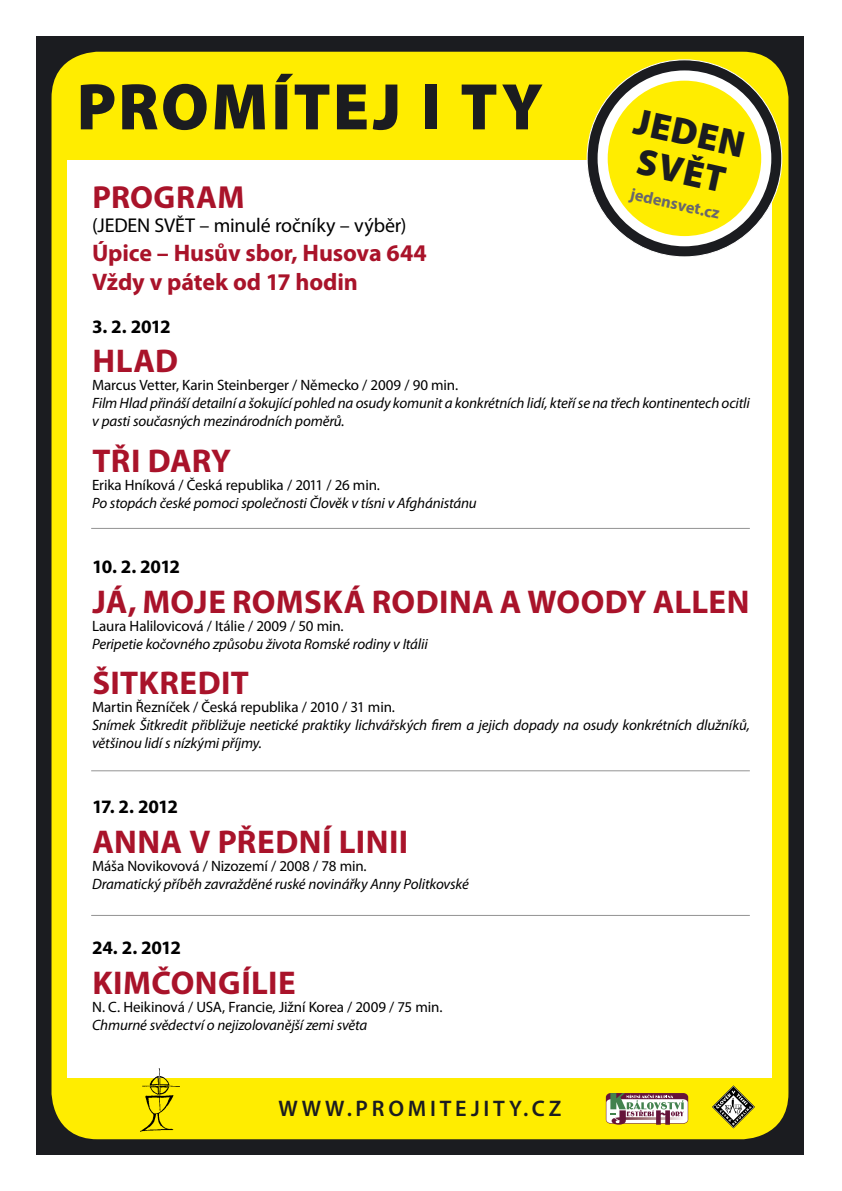
<style>
.page{position:relative;width:842px;height:1191px;background:#fff}
.page>*{position:absolute;margin:0;border:0;box-sizing:border-box;transform-origin:0 0}
.t1{font:900 66.5px "Myriad Pro";letter-spacing:.035em;color:#1b1c20}
.t2{font:900 37.5px/38.7px "Myriad Pro";color:#1b1c20;text-align:center}
.t3{font:700 33px "Myriad Pro";letter-spacing:.015em;color:#a9132a}
.t4{font:700 32px "Myriad Pro";letter-spacing:.015em;color:#a9132a}
.t5{font:700 24px/28.8px "Myriad Pro";letter-spacing:-.005em;color:#a9132a}
.t6{font:600 22.6px "Myriad Pro";letter-spacing:.17em;color:#1b1c20}
.t7{font:20px "Myriad Pro";letter-spacing:-.005em;color:#000}
.t8{font:700 19px "Myriad Pro";letter-spacing:-.045em;color:#000}
.t9{font:700 16.6px "Myriad Pro";color:#68676c}
.t10{font:italic 15px/18px "Myriad Pro";letter-spacing:-.01em;color:#000}
.t11{font:15px "Myriad Pro";letter-spacing:-.01em;color:#000}
</style>
<div class="page">
<div style="left:36px;top:36px;width:768px;height:1119px;background:#1b1c20"></div>
<div style="left:52px;top:52px;width:736px;height:1087px;background:#ffed00;border-radius:46px"></div>
<div style="left:68px;top:160px;width:704px;height:917px;background:#fff"></div>
<div style="left:587px;top:60px;width:195px;height:197px;background:#1b1c20;border-radius:50%"></div>
<div style="left:598px;top:70px;width:173px;height:176px;background:#fff;border-radius:50%"></div>
<div style="left:608px;top:81px;width:153px;height:155px;background:#ffed00;border-radius:50%"></div>
<hr style="left:91px;top:528px;width:659px;height:1px;background:#939393">
<hr style="left:91px;top:770px;width:659px;height:1px;background:#939393">
<hr style="left:91px;top:915px;width:659px;height:1px;background:#939393">
<svg style="left:606px;top:1093px;width:82px;height:31px"></svg>
<svg style="left:712px;top:1085px;width:43px;height:43px"></svg>
<img style="left:139px;top:1068px;width:42px;height:64px">
<h1 class="t1" style="left:77px;top:69px;width:468px">PROMÍTEJ I TY</h1>
<h2 class="t2" style="left:639px;top:102px;width:114px;rotate:13deg">JEDEN<br>SVĚT</h2>
<h3 class="t4" style="left:92px;top:177px;width:154px">PROGRAM</h3>
<p class="t9" style="left:633px;top:183px;width:92px;rotate:13deg">JEDENSVET.CZ</p>
<h3 class="t7" style="left:92px;top:213px;width:316px">(JEDEN SVĚT – minulé ročníky – výběr)</h3>
<h3 class="t5" style="left:92px;top:238px;width:336px">ÚPICE – HUSŮV SBOR, HUSOVA 644<br>VŽDY V PÁTEK OD 17 HODIN</h3>
<p class="t8" style="left:92px;top:314px;width:80px">3. 2. 2012</p>
<h3 class="t3" style="left:92px;top:339px;width:87px">HLAD</h3>
<p class="t11" style="left:92px;top:376px;width:368px">Marcus Vetter, Karin Steinberger / Německo / 2009 / 90 min.</p>
<p class="t10" style="left:92px;top:394px;width:659px">Film Hlad přináší detailní a šokující pohled na osudy komunit a konkrétních lidí, kteří se na třech kontinentech ocitli v pasti současných mezinárodních poměrů.</p>
<h3 class="t3" style="left:92px;top:439px;width:140px">TŘI DARY</h3>
<p class="t11" style="left:92px;top:475px;width:289px">Erika Hníková / Česká republika / 2011 / 26 min.</p>
<p class="t10" style="left:92px;top:493px;width:386px">Po stopách české pomoci společnosti Člověk v tísni v Afghánistánu</p>
<p class="t8" style="left:92px;top:554px;width:90px">10. 2. 2012</p>
<h3 class="t3" style="left:92px;top:580px;width:658px">JÁ, MOJE ROMSKÁ RODINA A WOODY ALLEN</h3>
<p class="t11" style="left:92px;top:616px;width:253px">Laura Halilovicová / Itálie / 2009 / 50 min.</p>
<p class="t10" style="left:92px;top:634px;width:337px">Peripetie kočovného způsobu života Romské rodiny v Itálii</p>
<h3 class="t3" style="left:92px;top:661px;width:152px">ŠITKREDIT</h3>
<p class="t11" style="left:92px;top:697px;width:304px">Martin Řezníček / Česká republika / 2010 / 31 min.</p>
<p class="t10" style="left:92px;top:715px;width:659px">Snímek Šitkredit přibližuje neetické praktiky lichvářských firem a jejich dopady na osudy konkrétních dlužníků, většinou lidí s nízkými příjmy.</p>
<p class="t8" style="left:92px;top:794px;width:87px">17. 2. 2012</p>
<h3 class="t3" style="left:92px;top:820px;width:317px">ANNA V PŘEDNÍ LINII</h3>
<p class="t11" style="left:92px;top:856px;width:276px">Máša Novikovová / Nizozemí / 2008 / 78 min.</p>
<p class="t10" style="left:92px;top:874px;width:378px">Dramatický příběh zavražděné ruské novinářky Anny Politkovské</p>
<p class="t8" style="left:92px;top:935px;width:90px">24. 2. 2012</p>
<h3 class="t3" style="left:92px;top:961px;width:205px">KIMČONGÍLIE</h3>
<p class="t11" style="left:92px;top:997px;width:352px">N. C. Heikinová / USA, Francie, Jižní Korea / 2009 / 75 min.</p>
<p class="t10" style="left:92px;top:1015px;width:277px">Chmurné svědectví o nejizolovanější zemi světa</p>
<h3 class="t6" style="left:278px;top:1093px;width:284px">WWW.PROMITEJITY.CZ</h3>
</div>
